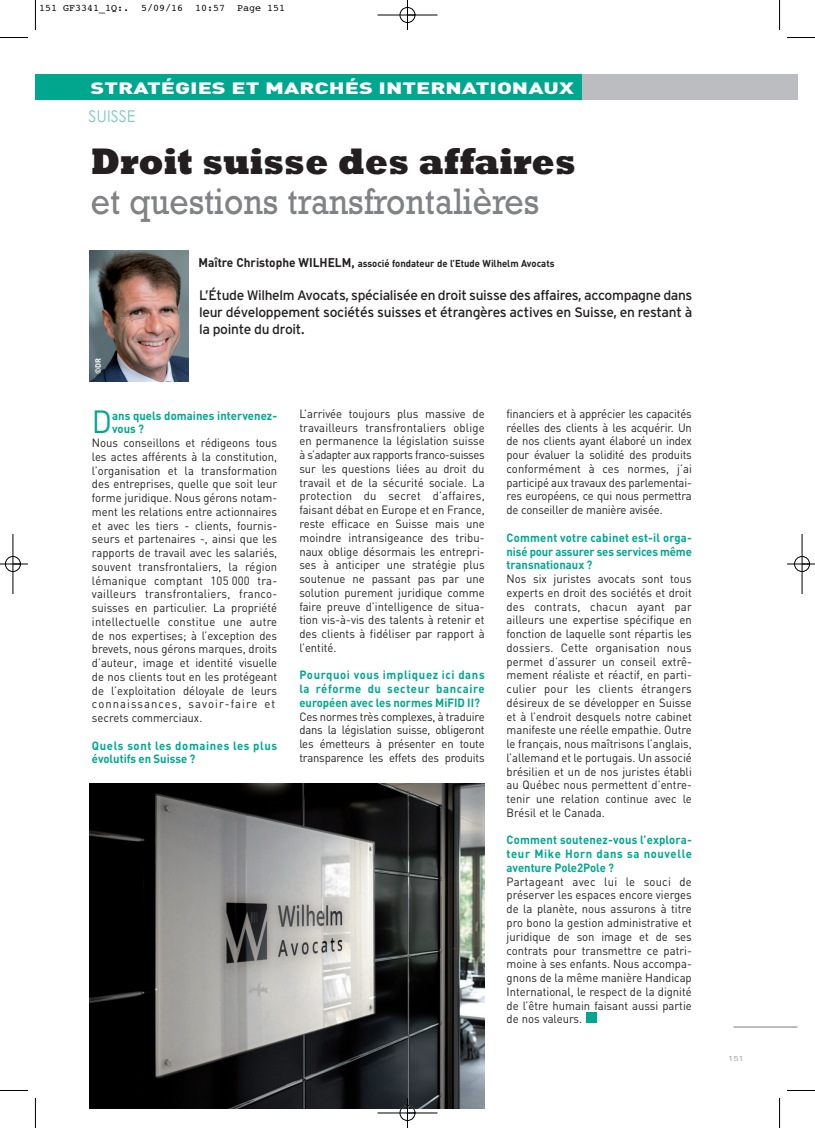
<style>
.page{position:relative;width:815px;height:1128px;background:#fff}
.page>*{position:absolute;margin:0;border:0;box-sizing:border-box;transform-origin:0 0}
.t1{font:37.5px "Rockwell";color:#808285;scale:.9 1}
.t2{font:800 37.5px "Rockwell";color:#231f20;scale:.9 1}
.t3{font:31.62px "DIN";color:#00a78f;scale:.95 1}
.t4{font:900 16.25px "DIN";color:#fff;scale:1.44 1}
.t5{font:16.25px "Century Gothic";color:#7bcbc0}
.t6{font:13.75px/16.5px "Interstate";letter-spacing:-.02em;color:#231f20;text-align:justify}
.t7{font:11.88px/13.8px "DIN";color:#231f20;text-align:justify;scale:.95 1}
.t8{font:700 11.88px/13.8px "DIN";color:#00a78f;text-align:justify;scale:.95 1}
.t9{font:700 11.88px/13.8px "DIN";letter-spacing:.055em;color:#00a78f;scale:.95 1}
.t10{font:700 10px "DIN";color:#231f20;scale:.95 1}
.t11{font:10px "Courier";color:#000}
.t12{font:700 7.5px "DIN";color:#fff}
.t13{font:300 7px "DIN";color:#76787b;scale:1.43 1}
.s1{font-size:12.5px}
</style>
<div class="page">
<hr style="left:734px;top:1026px;width:63px;height:1px;background:#76787b">
<div style="left:587px;top:1012px;width:10px;height:11px;background:#00a78f"></div>
<div style="left:573px;top:75px;width:224px;height:25px;background:#bcbdc0"></div>
<img style="left:90px;top:250px;width:99px;height:131px">
<div style="left:35px;top:75px;width:547px;height:25px;background:#00a78f"></div>
<img style="left:89px;top:783px;width:395px;height:325px">
<hr style="left:35px;top:0;width:1px;height:30px;background:#000">
<svg style="left:0;top:37px;width:28px;height:1px"></svg>
<hr style="left:779px;top:0;width:1px;height:30px;background:#000">
<svg style="left:787px;top:37px;width:28px;height:1px"></svg>
<hr style="left:35px;top:1097px;width:1px;height:30px;background:#000">
<svg style="left:0;top:1090px;width:28px;height:1px"></svg>
<hr style="left:779px;top:1097px;width:1px;height:30px;background:#000">
<svg style="left:787px;top:1090px;width:28px;height:1px"></svg>
<hr style="left:377px;top:15px;width:60px;height:1px;background:#000">
<hr style="left:377px;top:1112px;width:60px;height:1px;background:#000">
<hr style="left:13px;top:534px;width:1px;height:60px;background:#000">
<hr style="left:802px;top:534px;width:1px;height:60px;background:#000">
<hr style="left:407px;top:0;width:1px;height:30px;background:#000">
<hr style="left:407px;top:1097px;width:1px;height:30px;background:#000">
<svg style="left:0;top:563px;width:28px;height:1px"></svg>
<svg style="left:787px;top:563px;width:28px;height:1px"></svg>
<div style="left:400px;top:7px;width:15px;height:16px;border:1px solid #000;border-radius:50%"></div>
<div style="left:400px;top:1105px;width:15px;height:15px;border:1px solid #000;border-radius:50%"></div>
<div style="left:5px;top:556px;width:16px;height:15px;border:1px solid #000;border-radius:50%"></div>
<div style="left:794px;top:556px;width:16px;height:15px;border:1px solid #000;border-radius:50%"></div>
<p class="t11" style="left:39px;top:4px;width:248px">151 GF3341_1Q:. 5/09/16 10:57 Page 151</p>
<h3 class="t4" style="left:91px;top:82px;width:337px">STRATÉGIES ET MARCHÉS INTERNATIONAUX</h3>
<h3 class="t5" style="left:88px;top:107px;width:48px">SUISSE</h3>
<h1 class="t2" style="left:91px;top:148px;width:540px">Droit suisse des affaires</h1>
<h1 class="t1" style="left:91px;top:188px;width:500px">et questions transfrontalières</h1>
<p class="t10" style="left:199px;top:260px;width:376px"><span class="s1">Maître Christophe WILHELM,</span> associé fondateur de l’Etude Wilhelm Avocats</p>
<p class="t12" style="left:96px;top:374px;width:18px;rotate:-90deg">©DR</p>
<p class="t6" style="left:199px;top:288px;width:495px">L’Étude Wilhelm Avocats, spécialisée en droit suisse des affaires, accompagne dans leur développement sociétés suisses et étrangères actives en Suisse, en restant à la pointe du droit.</p>
<h2 class="t3" style="left:92px;top:411px;width:23px">D</h2>
<p class="t8" style="left:112px;top:409px;width:175px">ans quels domaines intervenez&shy;vous ?</p>
<p class="t7" style="left:92px;top:437px;width:197px;text-align:left">Nous conseillons et rédigeons tous les actes afférents à la constitution, l’organisation et la transformation des entreprises, quelle que soit leur forme juridique. Nous gérons notam&shy;ment les relations entre actionnaires et avec les tiers - clients, fournis&shy;seurs et partenaires -, ainsi que les rapports de travail avec les salariés, souvent transfrontaliers, la région lémanique comptant 105 000 tra&shy;vailleurs transfrontaliers, franco&shy;suisses en particulier. La propriété intellectuelle constitue une autre de nos expertises; à l’exception des brevets, nous gérons marques, droits d’auteur, image et identité visuelle de nos clients tout en les protégeant de l’exploitation déloyale de leurs connaissances, savoir-faire et secrets commerciaux.</p>
<p class="t9" style="left:92px;top:739px;width:197px">Quels sont les domaines les plus évolutifs en Suisse ?</p>
<p class="t7" style="left:299px;top:408px;width:197px">L’arrivée toujours plus massive de travailleurs transfrontaliers oblige en permanence la législation suisse à s’adapter aux rapports franco-suisses sur les questions liées au droit du travail et de la sécurité sociale. La protection du secret d’affaires, faisant débat en Europe et en France, reste efficace en Suisse mais une moindre intransigeance des tribu&shy;naux oblige désormais les entrepri&shy;ses à anticiper une stratégie plus soutenue ne passant pas par une solution purement juridique comme faire preuve d’intelligence de situa&shy;tion vis-à-vis des talents à retenir et des clients à fidéliser par rapport à l’entité.</p>
<p class="t8" style="left:299px;top:669px;width:197px">Pourquoi vous impliquez ici dans la réforme du secteur bancaire européen avec les normes MiFID II?</p>
<p class="t7" style="left:299px;top:710px;width:197px">Ces normes très complexes, à traduire dans la législation suisse, obligeront les émetteurs à présenter en toute transparence les effets des produits</p>
<p class="t7" style="left:507px;top:408px;width:197px">financiers et à apprécier les capacités réelles des clients à les acquérir. Un de nos clients ayant élaboré un index pour évaluer la solidité des produits conformément à ces normes, j’ai participé aux travaux des parlementai&shy;res européens, ce qui nous permettra de conseiller de manière avisée.</p>
<p class="t8" style="left:507px;top:532px;width:197px">Comment votre cabinet est-il orga&shy;nisé pour assurer ses services même transnationaux ?</p>
<p class="t7" style="left:507px;top:573px;width:197px">Nos six juristes avocats sont tous experts en droit des sociétés et droit des contrats, chacun ayant par ailleurs une expertise spécifique en fonction de laquelle sont répartis les dossiers. Cette organisation nous permet d’assurer un conseil extrê&shy;mement réaliste et réactif, en parti&shy;culier pour les clients étrangers désireux de se développer en Suisse et à l’endroit desquels notre cabinet manifeste une réelle empathie. Outre le français, nous maîtrisons l’anglais, l’allemand et le portugais. Un associé brésilien et un de nos juristes établi au Québec nous permettent d’entre&shy;tenir une relation continue avec le Brésil et le Canada.</p>
<p class="t8" style="left:507px;top:834px;width:197px">Comment soutenez-vous l’explora&shy;teur Mike Horn dans sa nouvelle aventure Pole2Pole ?</p>
<p class="t7" style="left:507px;top:875px;width:197px">Partageant avec lui le souci de préserver les espaces encore vierges de la planète, nous assurons à titre pro bono la gestion administrative et juridique de son image et de ses contrats pour transmettre ce patri&shy;moine à ses enfants. Nous accompa&shy;gnons de la même manière Handicap International, le respect de la dignité de l’être humain faisant aussi partie de nos valeurs.</p>
<p class="t13" style="left:728px;top:1056px;width:12px">151</p>
</div>
